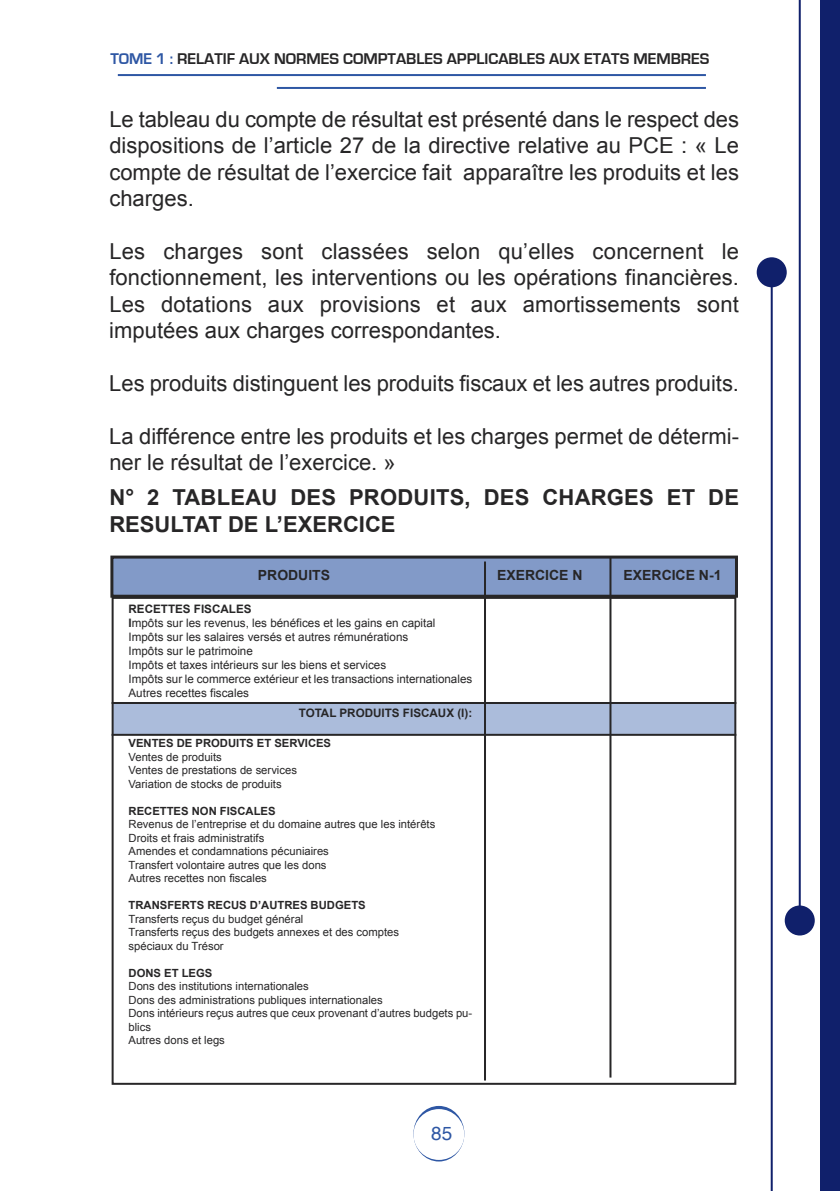
<style>
.page{position:relative;width:840px;height:1191px;background:#fff}
.page>*{position:absolute;margin:0;border:0;box-sizing:border-box;transform-origin:0 0}
.t1{font:22px/26.4px "Arial";color:#272627;text-align:justify}
.t2{font:700 22px/26.4px "Arial";letter-spacing:.01em;color:#272627}
.t3{font:19px "Helvetica";color:#2e57a4}
.t4{font:700 16px "Eurostile";color:#272627}
.t5{font:700 14px "Arial";color:#272627}
.t6{font:11.6px/14px "Arial";color:#272627}
.t7{font:700 11.6px "Arial";color:#272627}
.t8{font:11.2px/13.6px "Arial";color:#272627}
.t9{font:700 11.2px "Arial";color:#272627}
.s1{color:#2e57a4}
.s2{font-weight:700}
</style>
<div class="page">
<div style="left:819px;top:0;width:20px;height:1191px;background:#10206b"></div>
<hr style="left:798px;top:0;width:2px;height:920px;background:#10206b">
<div style="left:784px;top:905px;width:30px;height:30px;background:#10206b;border-radius:50%"></div>
<hr style="left:770px;top:272px;width:2px;height:919px;background:#10206b">
<div style="left:756px;top:257px;width:30px;height:30px;background:#10206b;border-radius:50%"></div>
<svg style="left:413px;top:1106px;width:51px;height:55px"></svg>
<div style="left:413px;top:1109px;width:51px;height:51px;background:#fff;border-radius:50%"></div>
<hr style="left:118px;top:74px;width:587px;height:2px;background:#2e57a4">
<hr style="left:277px;top:87px;width:428px;height:2px;background:#2e57a4">
<div style="left:113px;top:703px;width:621px;height:32px;background:#abbcdb"></div>
<div style="left:112px;top:557px;width:624px;height:39px;background:#829ac8"></div>
<div style="left:110px;top:555px;width:627px;height:42px;border:3px solid #272627"></div>
<div style="left:111px;top:597px;width:625px;height:487px;border:2px solid #272627"></div>
<hr style="left:111px;top:702px;width:625px;height:2px;background:#272627">
<hr style="left:111px;top:734px;width:625px;height:2px;background:#272627">
<hr style="left:483px;top:561px;width:2px;height:519px;background:#272627">
<hr style="left:609px;top:556px;width:2px;height:521px;background:#272627">
<p class="t4" style="left:110px;top:51px;width:600px"><span class="s1">TOME 1 :</span> RELATIF AUX NORMES COMPTABLES APPLICABLES AUX ETATS MEMBRES</p>
<p class="t1" style="left:109px;top:106px;width:631px">Le tableau du compte de résultat est présenté dans le respect des dispositions de l’article 27 de la directive relative au PCE : « Le compte de résultat de l’exercice fait apparaître les produits et les charges.</p>
<p class="t1" style="left:109px;top:238px;width:631px">Les charges sont classées selon qu’elles concernent le fonctionnement, les interventions ou les opérations financières.<br>Les dotations aux provisions et aux amortissements sont imputées aux charges correspondantes.</p>
<p class="t1" style="left:109px;top:370px;width:631px">Les produits distinguent les produits fiscaux et les autres produits.</p>
<p class="t1" style="left:109px;top:423px;width:631px">La différence entre les produits et les charges permet de détermi&shy;ner le résultat de l’exercice. »</p>
<p class="t2" style="left:109px;top:484px;width:631px">N° 2 TABLEAU DES PRODUITS, DES CHARGES ET DE<br>RESULTAT DE L’EXERCICE</p>
<p class="t5" style="left:258px;top:567px;width:74px">PRODUITS</p>
<p class="t5" style="left:497px;top:567px;width:87px">EXERCICE N</p>
<p class="t5" style="left:623px;top:567px;width:99px">EXERCICE N-1</p>
<p class="t6" style="left:128px;top:602px;width:345px"><span class="s2">RECETTES FISCALES<br>I</span>mpôts sur les revenus, les bénéfices et les gains en capital Impôts sur les salaires versés et autres rémunérations<br>Impôts sur le patrimoine<br>Impôts et taxes intérieurs sur les biens et services<br>Impôts sur le commerce extérieur et les transactions internationales Autres recettes fiscales</p>
<p class="t7" style="left:298px;top:706px;width:175px">TOTAL PRODUITS FISCAUX (I):</p>
<p class="t9" style="left:128px;top:737px;width:204px">VENTES DE PRODUITS ET SERVICES</p>
<p class="t8" style="left:128px;top:750px;width:170px">Ventes de produits<br>Ventes de prestations de services<br>Variation de stocks de produits</p>
<p class="t9" style="left:128px;top:804px;width:148px">RECETTES NON FISCALES</p>
<p class="t8" style="left:128px;top:817px;width:308px">Revenus de l’entreprise et du domaine autres que les intérêts Droits et frais administratifs<br>Amendes et condamnations pécuniaires<br>Transfert volontaire autres que les dons<br>Autres recettes non fiscales</p>
<p class="t9" style="left:128px;top:899px;width:238px">TRANSFERTS RECUS D’AUTRES BUDGETS</p>
<p class="t8" style="left:128px;top:912px;width:272px">Transferts reçus du budget général<br>Transferts reçus des budgets annexes et des comptes spéciaux du Trésor</p>
<p class="t9" style="left:128px;top:966px;width:85px">DONS ET LEGS</p>
<p class="t8" style="left:128px;top:979px;width:345px">Dons des institutions internationales<br>Dons des administrations publiques internationales<br>Dons intérieurs reçus autres que ceux provenant d’autres budgets pu&shy;blics<br>Autres dons et legs</p>
<p class="t3" style="left:431px;top:1125px;width:23px">85</p>
</div>
